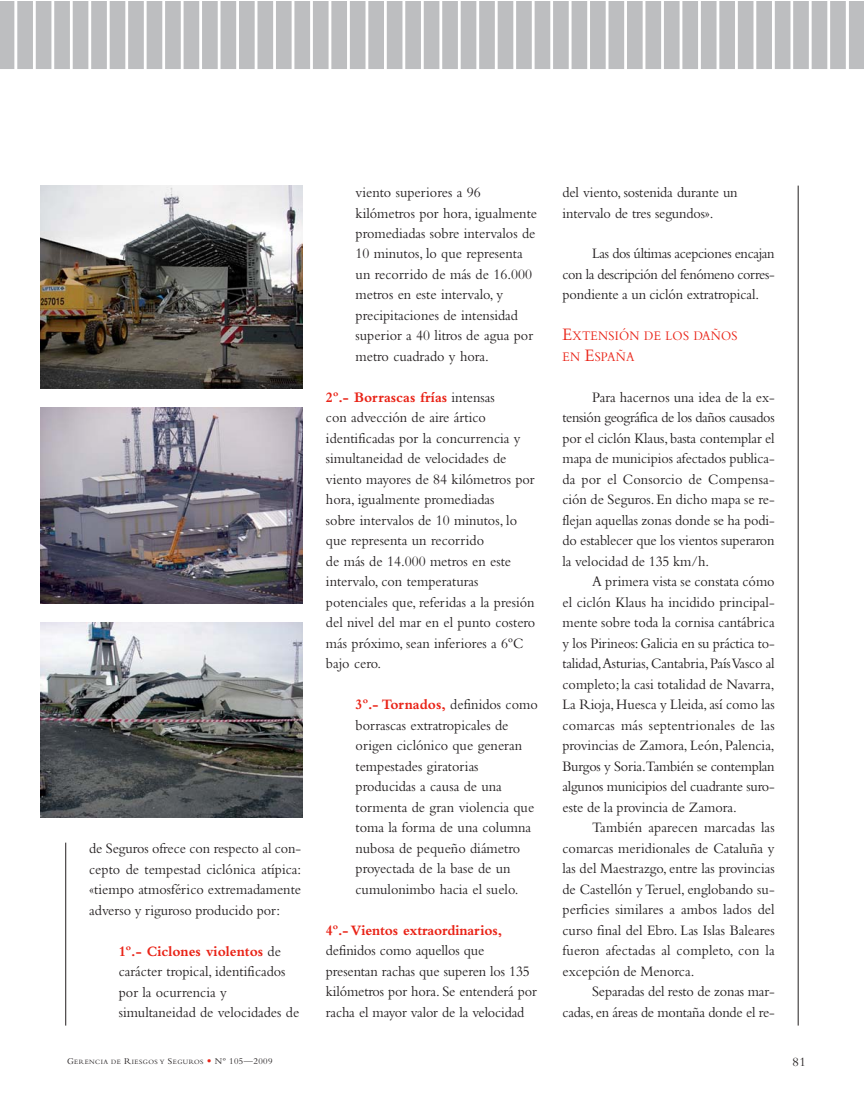
<style>
.page{position:relative;width:864px;height:1099px;background:#fff}
.page>*{position:absolute;margin:0;border:0;box-sizing:border-box;transform-origin:0 0}
.t1{font:15px/20.5px "Bembo";color:#231f20;scale:.95 1}
.t2{font:700 15px "Bembo";letter-spacing:-.01em;color:#e92317;scale:.95 1}
.t3{font:13.65px/20.5px "Bembo";letter-spacing:.02em;color:#e92317;scale:.9 1}
.t4{font:13.05px "Bembo";color:#231f20}
.t5{font:6.9px "Bembo";letter-spacing:.065em;color:#231f20}
.s1{font-weight:700;color:#e92317}
.s2{font-size:18.3px}
.s3{font-size:9.15px}
.s4{font-family:"Goudy";font-size:9.15px;color:#e92317}
</style>
<div class="page">
<hr style="left:798px;top:186px;width:1px;height:839px;background:#231f20">
<hr style="left:65px;top:842px;width:1px;height:183px;background:#231f20">
<div style="left:0;top:1px;width:14px;height:68px;background:#bdbec0"></div>
<div style="left:17px;top:1px;width:16px;height:68px;background:#bdbec0"></div>
<div style="left:36px;top:1px;width:15px;height:68px;background:#bdbec0"></div>
<div style="left:54px;top:1px;width:16px;height:68px;background:#bdbec0"></div>
<div style="left:73px;top:1px;width:15px;height:68px;background:#bdbec0"></div>
<div style="left:91px;top:1px;width:16px;height:68px;background:#bdbec0"></div>
<div style="left:110px;top:1px;width:15px;height:68px;background:#bdbec0"></div>
<div style="left:128px;top:1px;width:16px;height:68px;background:#bdbec0"></div>
<div style="left:147px;top:1px;width:15px;height:68px;background:#bdbec0"></div>
<div style="left:165px;top:1px;width:16px;height:68px;background:#bdbec0"></div>
<div style="left:184px;top:1px;width:15px;height:68px;background:#bdbec0"></div>
<div style="left:202px;top:1px;width:16px;height:68px;background:#bdbec0"></div>
<div style="left:221px;top:1px;width:15px;height:68px;background:#bdbec0"></div>
<div style="left:239px;top:1px;width:16px;height:68px;background:#bdbec0"></div>
<div style="left:257px;top:1px;width:16px;height:68px;background:#bdbec0"></div>
<div style="left:276px;top:1px;width:16px;height:68px;background:#bdbec0"></div>
<div style="left:294px;top:1px;width:16px;height:68px;background:#bdbec0"></div>
<div style="left:313px;top:1px;width:16px;height:68px;background:#bdbec0"></div>
<div style="left:331px;top:1px;width:16px;height:68px;background:#bdbec0"></div>
<div style="left:350px;top:1px;width:16px;height:68px;background:#bdbec0"></div>
<div style="left:368px;top:1px;width:16px;height:68px;background:#bdbec0"></div>
<div style="left:387px;top:1px;width:15px;height:68px;background:#bdbec0"></div>
<div style="left:405px;top:1px;width:16px;height:68px;background:#bdbec0"></div>
<div style="left:424px;top:1px;width:15px;height:68px;background:#bdbec0"></div>
<div style="left:442px;top:1px;width:16px;height:68px;background:#bdbec0"></div>
<div style="left:461px;top:1px;width:15px;height:68px;background:#bdbec0"></div>
<div style="left:479px;top:1px;width:16px;height:68px;background:#bdbec0"></div>
<div style="left:498px;top:1px;width:15px;height:68px;background:#bdbec0"></div>
<div style="left:516px;top:1px;width:16px;height:68px;background:#bdbec0"></div>
<div style="left:535px;top:1px;width:15px;height:68px;background:#bdbec0"></div>
<div style="left:553px;top:1px;width:16px;height:68px;background:#bdbec0"></div>
<div style="left:572px;top:1px;width:15px;height:68px;background:#bdbec0"></div>
<div style="left:590px;top:1px;width:16px;height:68px;background:#bdbec0"></div>
<div style="left:609px;top:1px;width:15px;height:68px;background:#bdbec0"></div>
<div style="left:627px;top:1px;width:16px;height:68px;background:#bdbec0"></div>
<div style="left:645px;top:1px;width:16px;height:68px;background:#bdbec0"></div>
<div style="left:664px;top:1px;width:16px;height:68px;background:#bdbec0"></div>
<div style="left:682px;top:1px;width:16px;height:68px;background:#bdbec0"></div>
<div style="left:701px;top:1px;width:16px;height:68px;background:#bdbec0"></div>
<div style="left:719px;top:1px;width:16px;height:68px;background:#bdbec0"></div>
<div style="left:738px;top:1px;width:15px;height:68px;background:#bdbec0"></div>
<div style="left:775px;top:1px;width:15px;height:68px;background:#bdbec0"></div>
<div style="left:756px;top:1px;width:16px;height:68px;background:#bdbec0"></div>
<div style="left:793px;top:1px;width:16px;height:68px;background:#bdbec0"></div>
<div style="left:830px;top:1px;width:16px;height:68px;background:#bdbec0"></div>
<div style="left:849px;top:1px;width:15px;height:68px;background:#bdbec0"></div>
<div style="left:812px;top:1px;width:15px;height:68px;background:#bdbec0"></div>
<img style="left:40px;top:186px;width:262px;height:202px">
<img style="left:40px;top:622px;width:262px;height:196px">
<img style="left:40px;top:407px;width:262px;height:197px">
<p class="t1" style="left:89px;top:839px;width:225px;text-align:justify">de Seguros ofrece con respecto al con&shy;cepto de tempestad ciclónica atípica: «tiempo atmosférico extremadamente adverso y riguroso producido por:</p>
<p class="t1" style="left:119px;top:942px;width:191px"><span class="s1">1º.- Ciclones violentos</span> de carácter tropical, identificados por la ocurrencia y simultaneidad de velocidades de</p>
<p class="t1" style="left:356px;top:183px;width:193px">viento superiores a 96 kilómetros por hora, igualmente promediadas sobre intervalos de<br>10 minutos, lo que representa un recorrido de más de 16.000 metros en este intervalo, y precipitaciones de intensidad superior a 40 litros de agua por metro cuadrado y hora.</p>
<p class="t1" style="left:326px;top:388px;width:222px"><span class="s1">2º.- Borrascas frías</span> intensas<br>con advección de aire ártico identificadas por la concurrencia y simultaneidad de velocidades de viento mayores de 84 kilómetros por hora, igualmente promediadas<br>sobre intervalos de 10 minutos, lo que representa un recorrido<br>de más de 14.000 metros en este intervalo, con temperaturas potenciales que, referidas a la presión del nivel del mar en el punto costero más próximo, sean inferiores a 6ºC bajo cero.</p>
<p class="t1" style="left:356px;top:696px;width:193px"><span class="s1">3º.- Tornados,</span> definidos como borrascas extratropicales de origen ciclónico que generan tempestades giratorias producidas a causa de una tormenta de gran violencia que toma la forma de una columna nubosa de pequeño diámetro proyectada de la base de un cumulonimbo hacia el suelo.</p>
<p class="t2" style="left:326px;top:924px;width:187px">4º.- Vientos extraordinarios,</p>
<p class="t1" style="left:326px;top:941px;width:223px">definidos como aquellos que presentan rachas que superen los 135 kilómetros por hora. Se entenderá por racha el mayor valor de la velocidad</p>
<p class="t1" style="left:563px;top:183px;width:186px">del viento, sostenida durante un intervalo de tres segundos».</p>
<p class="t1" style="left:563px;top:245px;width:225px;text-align:justify;text-indent:30px">Las dos últimas acepciones encajan con la descripción del fenómeno corres&shy;pondiente a un ciclón extratropical.</p>
<p class="t3" style="left:563px;top:327px;width:196px"><span class="s2">E</span>XTENSIÓN DE LOS DAÑOS<br>EN <span class="s2">E</span>SPAÑA</p>
<p class="t1" style="left:563px;top:388px;width:225px;text-align:justify;text-indent:30px">Para hacernos una idea de la ex&shy;tensión geográfica de los daños causados por el ciclón Klaus,basta contemplar el mapa de municipios afectados publica&shy;da por el Consorcio de Compensa&shy;ción de Seguros. En dicho mapa se re&shy;flejan aquellas zonas donde se ha podi&shy;do establecer que los vientos superaron la velocidad de 135 km/h.</p>
<p class="t1" style="left:563px;top:573px;width:225px;text-align:justify;text-indent:30px">A primera vista se constata cómo el ciclón Klaus ha incidido principal&shy;mente sobre toda la cornisa cantábrica y los Pirineos:Galicia en su práctica to&shy;talidad,Asturias,Cantabria,País Vasco al completo; la casi totalidad de Navarra, La Rioja, Huesca y Lleida, así como las comarcas más septentrionales de las provincias de Zamora, León, Palencia, Burgos y Soria.También se contemplan algunos municipios del cuadrante suro&shy;este de la provincia de Zamora.</p>
<p class="t1" style="left:563px;top:819px;width:225px;text-align:justify;text-indent:30px">También aparecen marcadas las comarcas meridionales de Cataluña y las del Maestrazgo, entre las provincias de Castellón y Teruel, englobando su&shy;perficies similares a ambos lados del curso final del Ebro. Las Islas Baleares fueron afectadas al completo, con la excepción de Menorca.</p>
<p class="t1" style="left:563px;top:982px;width:225px;text-align:right">Separadas del resto de zonas mar&shy;cadas,en áreas de montaña donde el re-</p>
<p class="t5" style="left:67px;top:1059px;width:207px"><span class="s3">G</span>ERENCIA DE <span class="s3">R</span>IESGOS Y <span class="s3">S</span>EGUROS <span class="s4">•</span> <span class="s3">Nº 105—2009</span></p>
<p class="t4" style="left:793px;top:1057px;width:15px">81</p>
</div>
